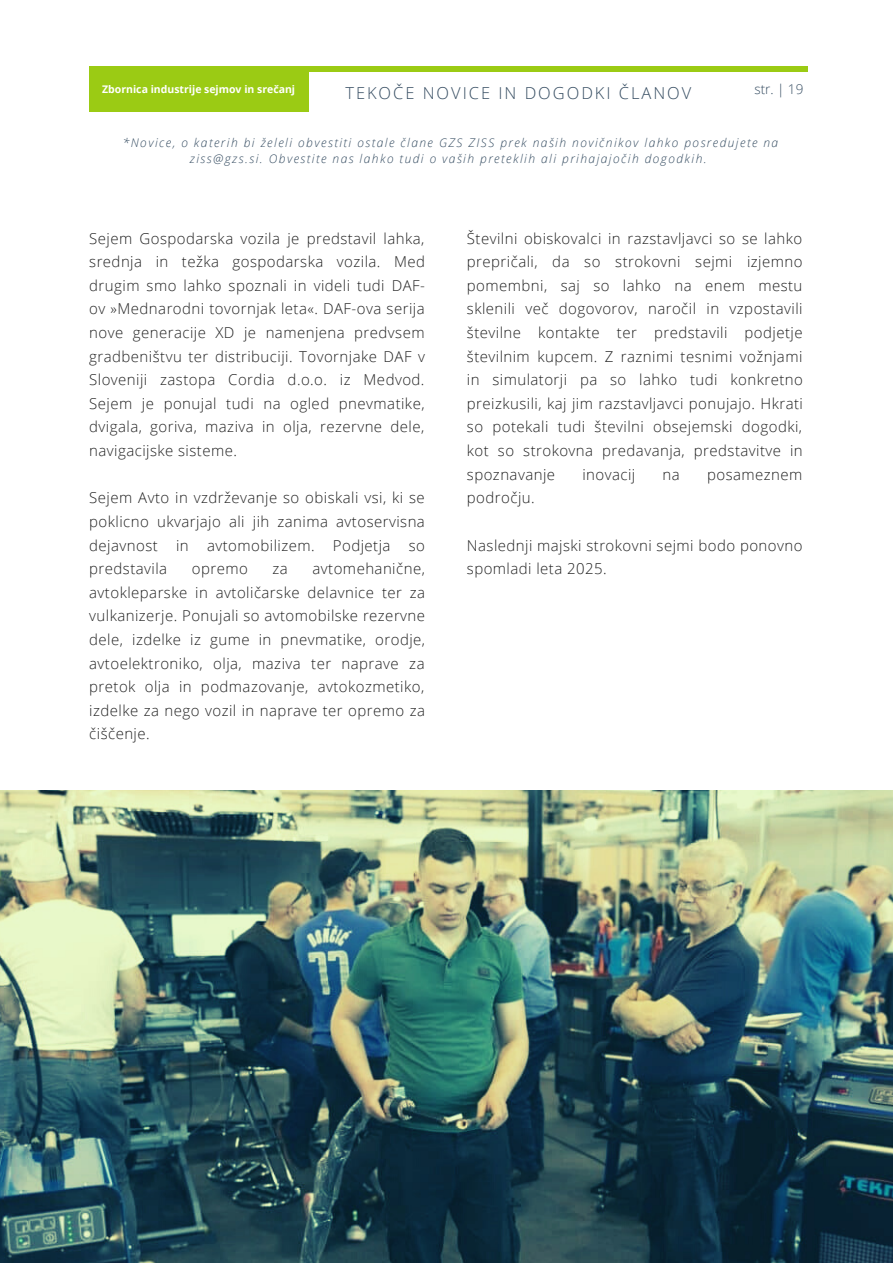
<style>
.page{position:relative;width:893px;height:1264px;background:#fff}
.page>*{position:absolute;margin:0;border:0;box-sizing:border-box;transform-origin:0 0}
.t1{font:300 16.5px "Open Sans";letter-spacing:.12em;color:#364d62}
.t2{font:300 15px/23.5px "Open Sans";letter-spacing:.03em;color:#222;text-align:justify}
.t3{font:300 13.5px "Open Sans";color:#364d62}
.t4{font:italic 300 12px/16px "Open Sans";letter-spacing:.12em;color:#364d62;text-align:center}
.t5{font:700 10.5px "Open Sans";color:#fff}
</style>
<div class="page">
<div style="left:89px;top:66px;width:718px;height:6px;background:#9bcb14"></div>
<div style="left:89px;top:66px;width:219px;height:45px;background:#9bcb14"></div>
<img style="left:0;top:790px;width:892px;height:472px">
<p class="t1" style="left:345px;top:81px;width:347px">TEKOČE NOVICE IN DOGODKI ČLANOV</p>
<p class="t4" style="left:123px;top:134px;width:657px">*Novice, o katerih bi želeli obvestiti ostale člane GZS ZISS prek naših novičnikov lahko posredujete na ziss@gzs.si. Obvestite nas lahko tudi o vaših preteklih ali prihajajočih dogodkih.</p>
<p class="t5" style="left:102px;top:81px;width:194px">Zbornica industrije sejmov in srečanj</p>
<p class="t3" style="left:754px;top:79px;width:50px">str. | 19</p>
<p class="t2" style="left:89px;top:226px;width:337px">Sejem Gospodarska vozila je predstavil lahka, srednja in težka gospodarska vozila. Med drugim smo lahko spoznali in videli tudi DAF&shy;ov »Mednarodni tovornjak leta«. DAF-ova serija nove generacije XD je namenjena predvsem gradbeništvu ter distribuciji. Tovornjake DAF v Sloveniji zastopa Cordia d.o.o. iz Medvod.<br>Sejem je ponujal tudi na ogled pnevmatike, dvigala, goriva, maziva in olja, rezervne dele, navigacijske sisteme.</p>
<p class="t2" style="left:89px;top:485px;width:337px">Sejem Avto in vzdrževanje so obiskali vsi, ki se poklicno ukvarjajo ali jih zanima avtoservisna dejavnost in avtomobilizem. Podjetja so predstavila</p>
<p class="t2" style="left:89px;top:556px;width:337px;text-indent:223px">avtomehanične, avtokleparske in avtoličarske delavnice ter za vulkanizerje. Ponujali so avtomobilske rezervne dele, izdelke iz gume in pnevmatike, orodje, avtoelektroniko, olja, maziva ter naprave za pretok olja in podmazovanje, avtokozmetiko, izdelke za nego vozil in naprave ter opremo za čiščenje.</p>
<p class="t2" style="left:192px;top:556px;width:57px">opremo</p>
<p class="t2" style="left:272px;top:556px;width:17px">za</p>
<p class="t2" style="left:467px;top:226px;width:337px">Številni obiskovalci in razstavljavci so se lahko prepričali, da so strokovni sejmi izjemno pomembni, saj so lahko na enem mestu sklenili več dogovorov, naročil in vzpostavili številne kontakte ter predstavili podjetje številnim kupcem. Z raznimi tesnimi vožnjami in simulatorji pa so lahko tudi konkretno preizkusili, kaj jim razstavljavci ponujajo. Hkrati so potekali tudi številni obsejemski dogodki, kot so strokovna predavanja, predstavitve in spoznavanje</p>
<p class="t2" style="left:582px;top:462px;width:54px">inovacij</p>
<p class="t2" style="left:662px;top:462px;width:19px">na</p>
<p class="t2" style="left:707px;top:462px;width:97px">posameznem</p>
<p class="t2" style="left:467px;top:485px;width:69px">področju.</p>
<p class="t2" style="left:467px;top:533px;width:337px">Naslednji majski strokovni sejmi bodo ponovno spomladi leta 2025.</p>
</div>
